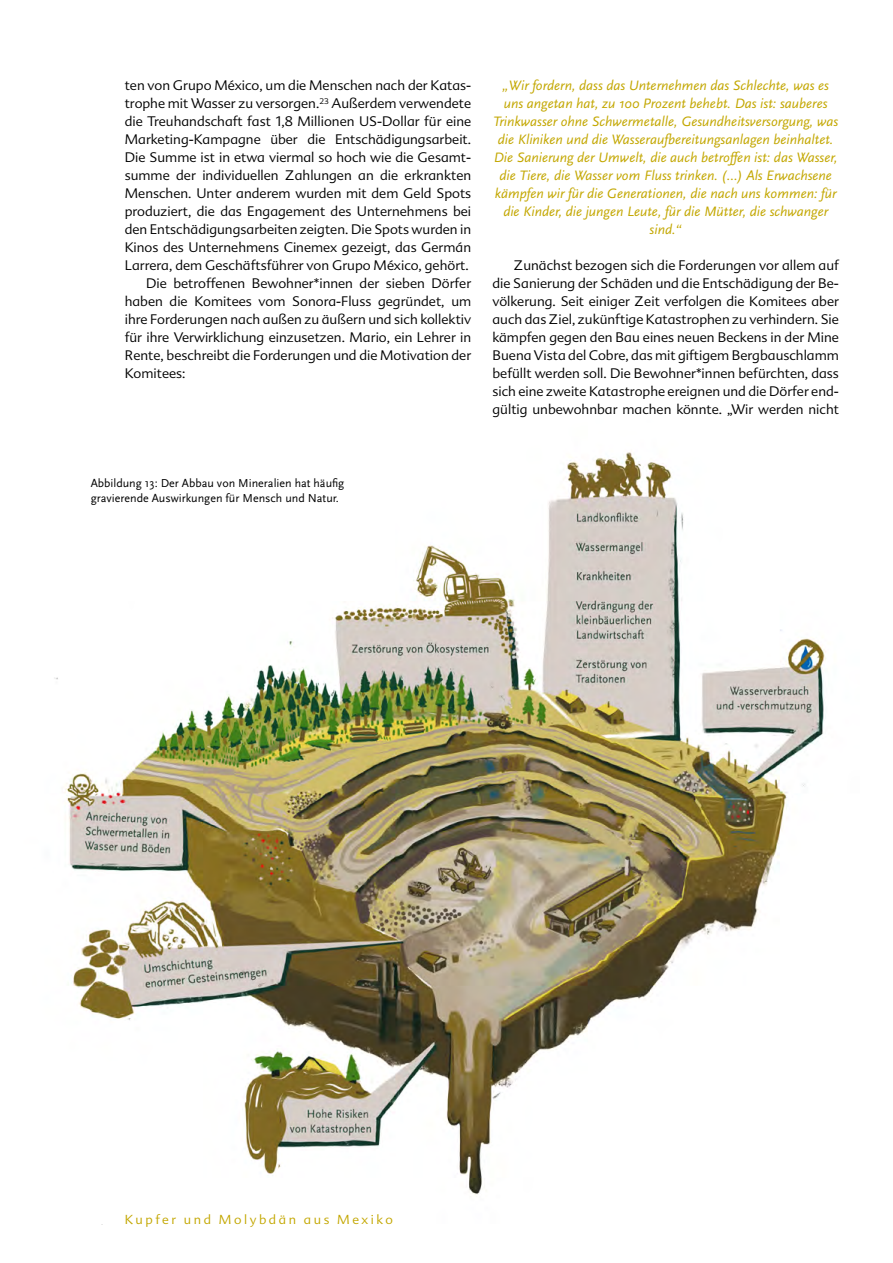
<style>
.page{position:relative;width:893px;height:1263px;background:#fff}
.page>*{position:absolute;margin:0;border:0;box-sizing:border-box;transform-origin:0 0}
.t1{font:italic 14.25px/18px "Scala Sans OT";color:#c3a700;text-align:center}
.t2{font:300 13.5px/18px "Advert";color:#000;text-align:justify}
.t3{font:300 12.75px "Advert";letter-spacing:.2em;color:#c3a700}
.t4{font:12px/14.4px "Scala Sans OT";color:#000}
</style>
<div class="page">
<img style="left:54px;top:452px;width:772px;height:743px">
<p class="t2" style="left:125px;top:76px;width:348px">ten von Grupo México, um die Menschen nach der Katas-</p>
<p class="t2" style="left:125px;top:94px;width:348px">trophe mit Wasser zu versorgen.<sup>23</sup> Außerdem verwendete</p>
<p class="t2" style="left:125px;top:112px;width:348px">die Treuhandschaft fast 1,8 Millionen US-Dollar für eine</p>
<p class="t2" style="left:125px;top:130px;width:348px">Marketing-Kampagne über die Entschädigungsarbeit.</p>
<p class="t2" style="left:125px;top:148px;width:348px">Die Summe ist in etwa viermal so hoch wie die Gesamt-</p>
<p class="t2" style="left:125px;top:166px;width:348px">summe der individuellen Zahlungen an die erkrankten</p>
<p class="t2" style="left:125px;top:184px;width:348px">Menschen. Unter anderem wurden mit dem Geld Spots</p>
<p class="t2" style="left:125px;top:202px;width:348px">produziert, die das Engagement des Unternehmens bei</p>
<p class="t2" style="left:125px;top:220px;width:348px">den Entschädigungsarbeiten zeigten. Die Spots wurden in</p>
<p class="t2" style="left:125px;top:238px;width:348px">Kinos des Unternehmens Cinemex gezeigt, das Germán</p>
<p class="t2" style="left:125px;top:256px;width:346px">Larrera, dem Geschäftsführer von Grupo México, gehört.</p>
<p class="t2" style="left:146px;top:274px;width:327px">Die betroffenen Bewohner*innen der sieben Dörfer</p>
<p class="t2" style="left:125px;top:292px;width:348px">haben die Komitees vom Sonora-Fluss gegründet, um</p>
<p class="t2" style="left:125px;top:310px;width:348px">ihre Forderungen nach außen zu äußern und sich kollektiv</p>
<p class="t2" style="left:125px;top:328px;width:348px">für ihre Verwirklichung einzusetzen. Mario, ein Lehrer in</p>
<p class="t2" style="left:125px;top:346px;width:348px">Rente, beschreibt die Forderungen und die Motivation der</p>
<p class="t2" style="left:125px;top:364px;width:62px">Komitees:</p>
<p class="t1" style="left:493px;top:76px;width:347px">„Wir fordern, dass das Unternehmen das Schlechte, was es uns angetan hat, zu 100 Prozent behebt. Das ist: sauberes Trinkwasser ohne Schwermetalle, Gesundheitsversorgung, was die Kliniken und die Wasseraufbereitungsanlagen beinhaltet.<br>Die Sanierung der Umwelt, die auch betroffen ist: das Wasser, die Tiere, die Wasser vom Fluss trinken. (…) Als Erwachsene kämpfen wir für die Generationen, die nach uns kommen: für die Kinder, die jungen Leute, für die Mütter, die schwanger sind.“</p>
<p class="t2" style="left:492px;top:256px;width:348px;text-indent:21px">Zunächst bezogen sich die Forderungen vor allem auf die Sanierung der Schäden und die Entschädigung der Be&shy;völkerung. Seit einiger Zeit verfolgen die Komitees aber auch das Ziel, zukünftige Katastrophen zu verhindern. Sie kämpfen gegen den Bau eines neuen Beckens in der Mine Buena Vista del Cobre, das mit giftigem Bergbauschlamm befüllt werden soll. Die Bewohner*innen befürchten, dass sich eine zweite Katastrophe ereignen und die Dörfer end&shy;gültig unbewohnbar machen könnte. „Wir werden nicht</p>
<p class="t4" style="left:91px;top:476px;width:255px">Abbildung 13: Der Abbau von Mineralien hat häufig gravierende Auswirkungen für Mensch und Natur.</p>
<p class="t3" style="left:125px;top:1212px;width:270px">Kupfer und Molybdän aus Mexiko</p>
</div>
